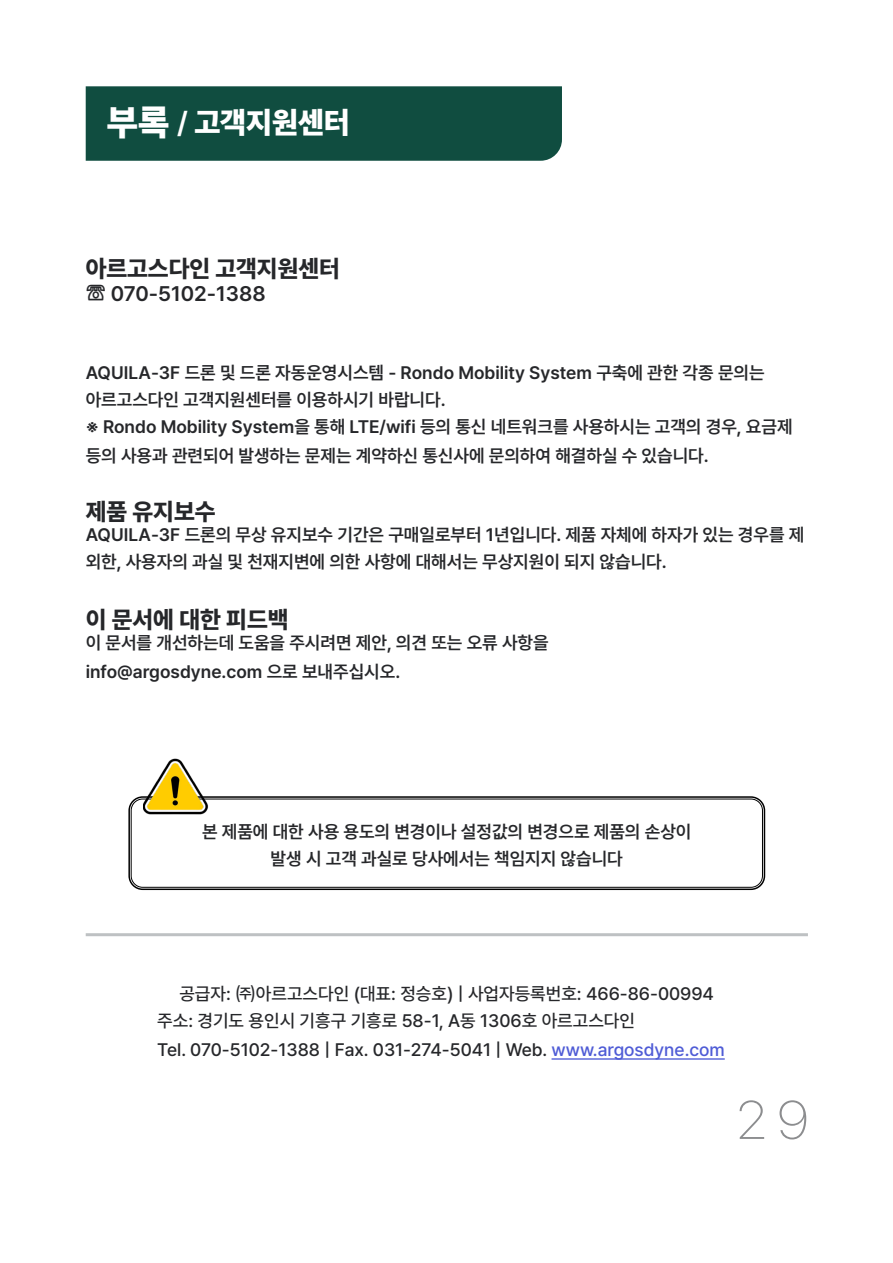
<style>
.page{position:relative;width:893px;height:1263px;background:#fff}
.page>*{position:absolute;margin:0;border:0;box-sizing:border-box;transform-origin:0 0}
.t1{font:100 54px "SF Pro Display";color:#8c8d8f}
.t2{font:900 30px "Pretendard";color:#fff}
.t3{font:800 24px "Pretendard";color:#26272a}
.t4{font:600 21px "Pretendard";color:#26272a}
.t5{font:600 18px/28.8px "Pretendard";color:#26272a}
.t6{font:500 18px/28.8px "Pretendard";color:#26272a}
.s1{font-size:36px}
.s2{font-weight:600}
.s3{font-family:"S Core Dream 9";font-weight:900;font-size:24.15px}
.s4{color:#4f5cd6}
</style>
<div class="page">
<div style="left:86px;top:86px;width:476px;height:75px;background:#104d40"></div>
<hr style="left:551px;top:1058px;width:174px;height:2px;background:#4f5cd6">
<hr style="left:86px;top:933px;width:722px;height:3px;background:#bec1c3">
<div style="left:128px;top:796px;width:637px;height:94px;border:2px solid #000;border-radius:14px"></div>
<div style="left:131px;top:799px;width:632px;height:88px;border:1px solid #000;border-radius:12px"></div>
<img style="left:143px;top:758px;width:66px;height:57px">
<p class="t2" style="left:107px;top:100px;width:244px"><span class="s1">부록</span> <span class="s2">/</span> 고객지원센터</p>
<p class="t3" style="left:86px;top:251px;width:256px">아르고스다인 고객지원센터</p>
<p class="t4" style="left:86px;top:279px;width:181px"><span class="s3">☏</span> 070-5102-1388</p>
<p class="t5" style="left:86px;top:358px;width:680px">AQUILA-3F 드론 및 드론 자동운영시스템 - Rondo Mobility System 구축에 관한 각종 문의는</p>
<p class="t5" style="left:86px;top:385px;width:361px">아르고스다인 고객지원센터를 이용하시기 바랍니다.</p>
<p class="t5" style="left:86px;top:412px;width:708px">※ Rondo Mobility System을 통해 LTE/wifi 등의 통신 네트워크를 사용하시는 고객의 경우, 요금제 등의 사용과 관련되어 발생하는 문제는 계약하신 통신사에 문의하여 해결하실 수 있습니다.</p>
<p class="t3" style="left:86px;top:494px;width:131px">제품 유지보수</p>
<p class="t5" style="left:86px;top:521px;width:720px;line-height:27px">AQUILA-3F 드론의 무상 유지보수 기간은 구매일로부터 1년입니다. 제품 자체에 하자가 있는 경우를 제 외한, 사용자의 과실 및 천재지변에 의한 사항에 대해서는 무상지원이 되지 않습니다.</p>
<p class="t3" style="left:86px;top:602px;width:204px">이 문서에 대한 피드백</p>
<p class="t5" style="left:86px;top:628px;width:465px">이 문서를 개선하는데 도움을 주시려면 제안, 의견 또는 오류 사항을 info@argosdyne.com 으로 보내주십시오.</p>
<p class="t5" style="left:202px;top:818px;width:491px;line-height:27px;text-align:center">본 제품에 대한 사용 용도의 변경이나 설정값의 변경으로 제품의 손상이 발생 시 고객 과실로 당사에서는 책임지지 않습니다</p>
<p class="t6" style="left:179px;top:979px;width:536px">공급자: ㈜아르고스다인 (대표: 정승호) | 사업자등록번호: 466-86-00994</p>
<p class="t6" style="left:157px;top:1006px;width:569px">주소: 경기도 용인시 기흥구 기흥로 58-1, A동 1306호 아르고스다인<br>Tel. 070-5102-1388 | Fax. 031-274-5041 | Web. <span class="s4">www.argosdyne.com</span></p>
<p class="t1" style="left:736px;top:1089px;width:74px">29</p>
</div>
